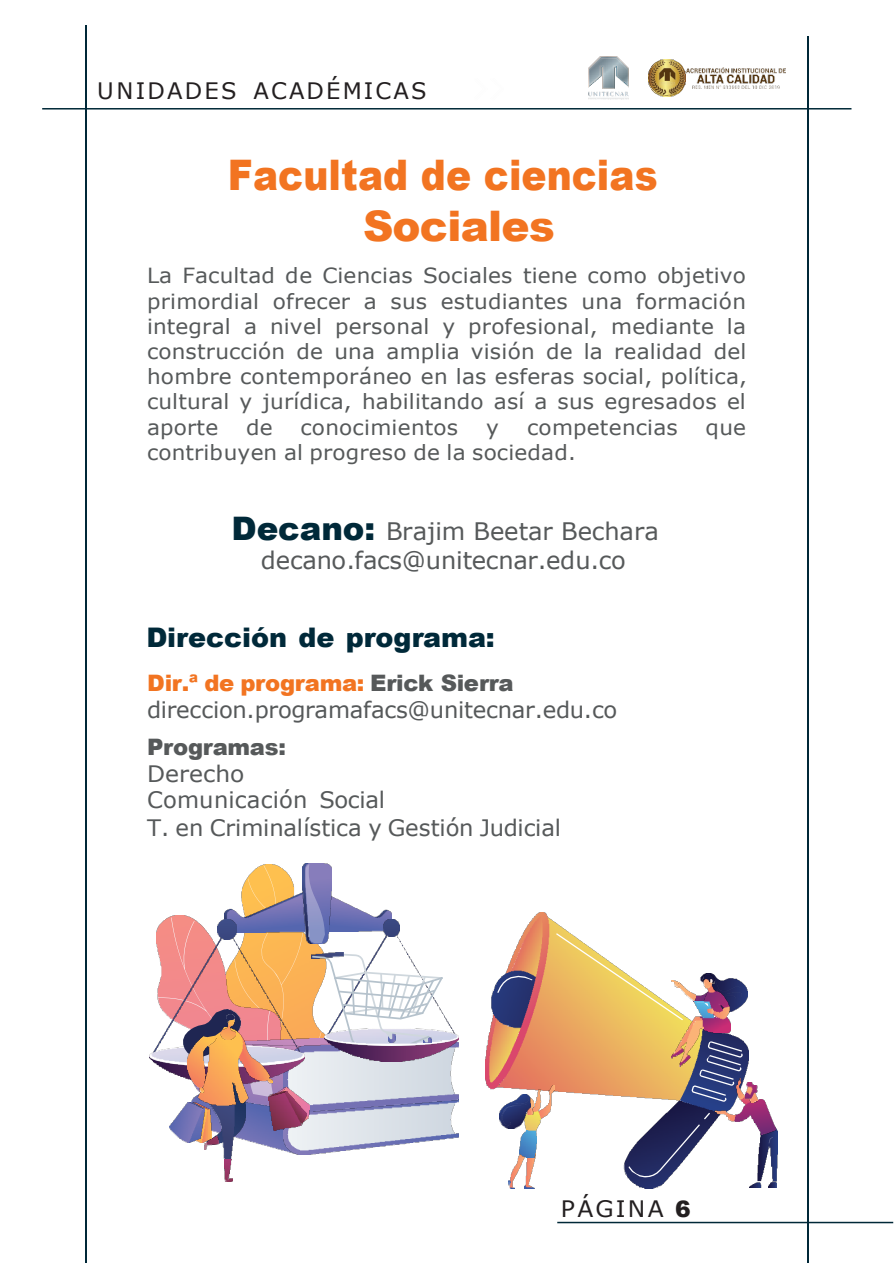
<style>
.page{position:relative;width:894px;height:1263px;background:#fff}
.page>*{position:absolute;margin:0;border:0;box-sizing:border-box;transform-origin:0 0}
.t1{font:900 42.15px/50.7px "Arial";color:#f27421;scale:.89 1}
.t2{font:900 27px "Arial";color:#002939}
.t3{font:24.15px/28.8px "Verdana";letter-spacing:-.005em;color:#56595a;text-align:center}
.t4{font:22.65px/27px "Verdana";letter-spacing:-.01em;color:#56595a}
.t5{font:900 22.65px "Arial";letter-spacing:-.015em;color:#f27421}
.t6{font:22.65px "Verdana";letter-spacing:.095em;color:#231f20}
.t7{font:900 22.65px "Arial";letter-spacing:-.015em;color:#56595a}
.t8{font:20.85px/25.2px "Verdana";letter-spacing:.01em;color:#56595a;text-align:justify}
.s1{font-family:"Arial";font-weight:900;font-size:32.4px;color:#002939}
.s2{color:#56595a}
.s3{font-family:"Arial";font-weight:900}
</style>
<div class="page">
<hr style="left:85px;top:25px;width:1px;height:1238px;background:#002838">
<hr style="left:807px;top:37px;width:1px;height:1226px;background:#002838">
<hr style="left:42px;top:108px;width:809px;height:2px;background:#002838">
<img style="left:588px;top:57px;width:40px;height:42px">
<img style="left:660px;top:96px;width:14px;height:1px">
<img style="left:648px;top:60px;width:36px;height:36px">
<img style="left:686px;top:67px;width:99px;height:22px">
<img style="left:485px;top:913px;width:263px;height:275px">
<svg style="left:497px;top:976px;width:35px;height:17px"></svg>
<svg style="left:628px;top:1113px;width:81px;height:64px"></svg>
<svg style="left:691px;top:1041px;width:51px;height:61px"></svg>
<img style="left:508px;top:1151px;width:16px;height:37px">
<img style="left:524px;top:1157px;width:11px;height:32px">
<img style="left:519px;top:1085px;width:35px;height:72px">
<img style="left:530px;top:1098px;width:3px;height:16px">
<img style="left:499px;top:1095px;width:31px;height:33px">
<img style="left:501px;top:1098px;width:27px;height:29px">
<img style="left:749px;top:1128px;width:28px;height:59px">
<svg style="left:768px;top:1137px;width:4px;height:6px"></svg>
<img style="left:713px;top:1078px;width:62px;height:56px">
<img style="left:745px;top:1082px;width:12px;height:20px">
<svg style="left:556px;top:933px;width:126px;height:87px"></svg>
<img style="left:693px;top:973px;width:54px;height:39px">
<img style="left:729px;top:977px;width:12px;height:22px">
<img style="left:671px;top:975px;width:58px;height:91px">
<svg style="left:696px;top:1002px;width:12px;height:5px"></svg>
<img style="left:678px;top:984px;width:16px;height:17px">
<img style="left:204px;top:1111px;width:79px;height:40px">
<img style="left:283px;top:1111px;width:175px;height:43px">
<img style="left:309px;top:1061px;width:149px;height:50px">
<img style="left:150px;top:1046px;width:8px;height:20px">
<img style="left:442px;top:977px;width:16px;height:84px">
<img style="left:442px;top:1028px;width:16px;height:18px">
<img style="left:306px;top:1103px;width:3px;height:23px">
<img style="left:268px;top:1103px;width:38px;height:27px">
<img style="left:205px;top:1111px;width:41px;height:68px">
<img style="left:224px;top:1160px;width:8px;height:22px">
<img style="left:211px;top:1103px;width:61px;height:8px">
<img style="left:204px;top:1103px;width:7px;height:40px">
<img style="left:170px;top:1103px;width:34px;height:40px">
<img style="left:205px;top:1136px;width:13px;height:14px">
<svg style="left:158px;top:864px;width:284px;height:239px"></svg>
<hr style="left:557px;top:1222px;width:335px;height:1px;background:#002838">
<p class="t6" style="left:97px;top:75px;width:330px">UNIDADES ACADÉMICAS</p>
<h1 class="t1" style="left:363px;top:148px;width:332px;text-indent:-135px">Facultad de ciencias<br>Sociales</h1>
<p class="t8" style="left:147px;top:263px;width:601px">La Facultad de Ciencias Sociales tiene como objetivo primordial ofrecer a sus estudiantes una formación integral a nivel personal y profesional, mediante la construcción de una amplia visión de la realidad del hombre contemporáneo en las esferas social, política, cultural y jurídica, habilitando así a sus egresados el aporte</p>
<p class="t8" style="left:246px;top:414px;width:28px">de</p>
<p class="t8" style="left:300px;top:414px;width:159px">conocimientos</p>
<p class="t8" style="left:486px;top:414px;width:14px">y</p>
<p class="t8" style="left:527px;top:414px;width:152px">competencias</p>
<p class="t8" style="left:705px;top:414px;width:42px">que</p>
<p class="t8" style="left:147px;top:439px;width:430px">contribuyen al progreso de la sociedad.</p>
<p class="t3" style="left:231px;top:517px;width:429px"><span class="s1">Decano:</span> Brajim Beetar Bechara decano.facs@unitecnar.edu.co</p>
<p class="t2" style="left:146px;top:617px;width:350px">Dirección de programa:</p>
<p class="t5" style="left:147px;top:666px;width:368px">Dir.ª de programa: <span class="s2">Erick Sierra</span></p>
<p class="t4" style="left:147px;top:696px;width:471px">direccion.programafacs@unitecnar.edu.co</p>
<p class="t7" style="left:147px;top:730px;width:140px">Programas:</p>
<p class="t4" style="left:147px;top:760px;width:415px">Derecho<br>Comunicación Social<br>T. en Criminalística y Gestión Judicial</p>
<p class="t6" style="left:560px;top:1193px;width:131px">PÁGINA <span class="s3">6</span></p>
</div>
